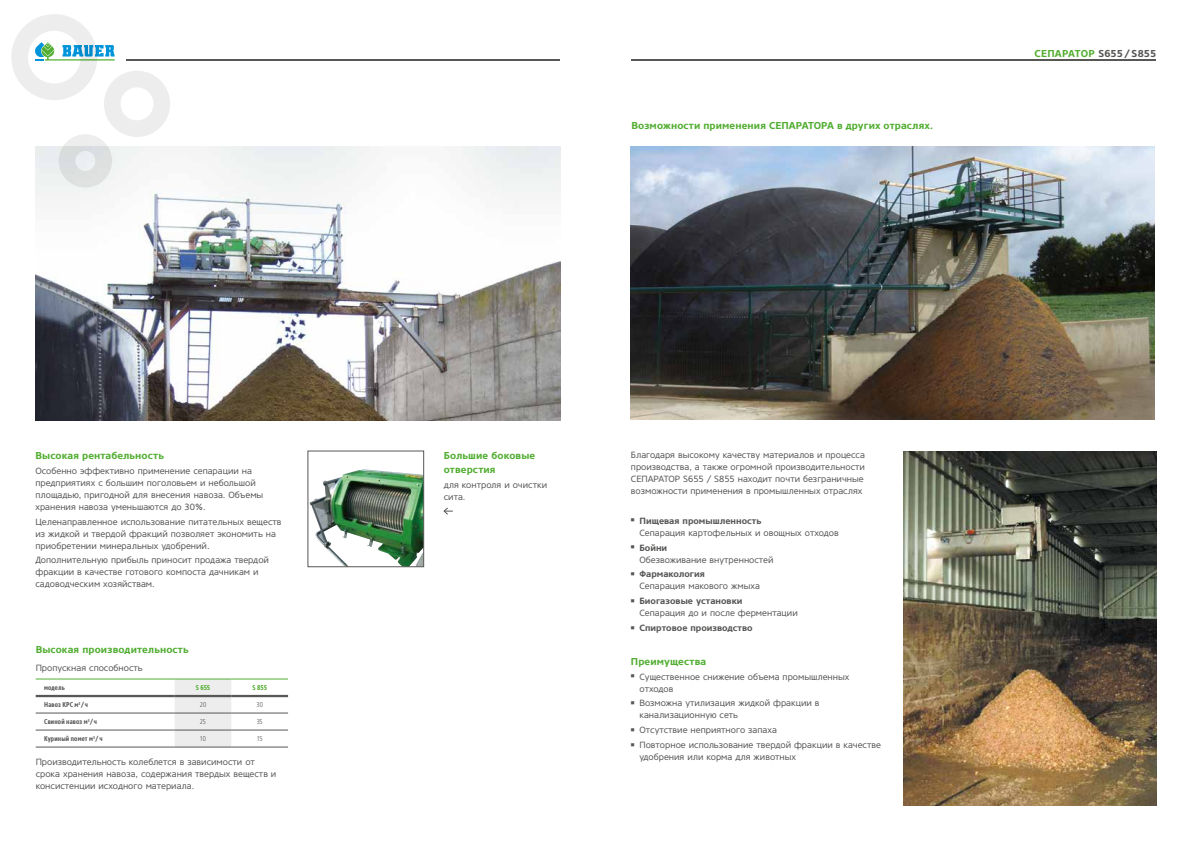
<style>
.page{position:relative;width:1191px;height:842px;background:#fff}
.page>*{position:absolute;margin:0;border:0;box-sizing:border-box;transform-origin:0 0}
.t1{font:700 10px/14px "Core Sans NR65";letter-spacing:.01em;color:#52ae32}
.t2{font:9px/12px "Core Sans NR45";color:#575756}
.t3{font:700 9px "Core Sans NR65";color:#575756}
.t4{font:700 7px "Core Sans NR67 Cn";letter-spacing:.02em;color:#575756}
.t5{font:300 7px "Core Sans NR37 Cn";letter-spacing:-.02em;color:#575756}
.t6{font:700 7px "Core Sans NR67 Cn";letter-spacing:-.005em;color:#52ae32}
.s1{color:#575756}
</style>
<div class="page">
<hr style="left:126px;top:59px;width:434px;height:2px;background:#575756">
<img style="left:35px;top:146px;width:525px;height:275px">
<img style="left:310px;top:469px;width:112px;height:96px">
<div style="left:308px;top:451px;width:116px;height:116px;border:1px solid #575756"></div>
<img style="left:903px;top:451px;width:253px;height:355px">
<img style="left:631px;top:146px;width:524px;height:274px">
<svg style="left:11px;top:14px;width:159px;height:174px"></svg>
<hr style="left:631px;top:59px;width:524px;height:2px;background:#575756">
<svg style="left:36px;top:680px;width:252px;height:67px"></svg>
<hr style="left:36px;top:713px;width:139px;height:1px;background:#575756">
<hr style="left:175px;top:713px;width:56px;height:1px;background:#575756">
<hr style="left:231px;top:713px;width:57px;height:1px;background:#575756">
<hr style="left:36px;top:730px;width:139px;height:1px;background:#575756">
<hr style="left:175px;top:730px;width:56px;height:1px;background:#575756">
<hr style="left:231px;top:730px;width:57px;height:1px;background:#575756">
<hr style="left:36px;top:747px;width:139px;height:1px;background:#575756">
<hr style="left:175px;top:747px;width:56px;height:1px;background:#575756">
<hr style="left:231px;top:747px;width:57px;height:1px;background:#575756">
<hr style="left:36px;top:679px;width:139px;height:1px;background:#52ae32">
<hr style="left:175px;top:679px;width:56px;height:1px;background:#52ae32">
<hr style="left:231px;top:679px;width:57px;height:1px;background:#52ae32">
<hr style="left:36px;top:695px;width:139px;height:2px;background:#575756">
<hr style="left:175px;top:695px;width:56px;height:2px;background:#575756">
<hr style="left:231px;top:695px;width:57px;height:2px;background:#575756">
<svg style="left:443px;top:507px;width:10px;height:8px"></svg>
<p class="t1" style="left:35px;top:448px;width:130px">Высокая рентабельность</p>
<p class="t2" style="left:35px;top:465px;width:229px">Особенно эффективно применение сепарации на предприятиях с большим поголовьем и небольшой площадью, пригодной для внесения навоза. Объемы хранения навоза уменьшаются до 30%.</p>
<p class="t2" style="left:35px;top:515px;width:247px">Целенаправленное использование питательных веществ из жидкой и твердой фракций позволяет экономить на приобретении минеральных удобрений.</p>
<p class="t2" style="left:35px;top:554px;width:235px">Дополнительную прибыль приносит продажа твердой фракции в качестве готового компоста дачникам и садоводческим хозяйствам.</p>
<p class="t1" style="left:36px;top:642px;width:154px">Высокая производительность</p>
<p class="t4" style="left:44px;top:683px;width:22px">модель</p>
<p class="t6" style="left:196px;top:683px;width:16px">S 655</p>
<p class="t6" style="left:252px;top:683px;width:16px">S 855</p>
<p class="t4" style="left:44px;top:700px;width:45px">Навоз КРС м<sup>3</sup>/ч</p>
<p class="t5" style="left:200px;top:700px;width:8px">20</p>
<p class="t5" style="left:256px;top:700px;width:8px">30</p>
<p class="t4" style="left:44px;top:717px;width:54px">Свиной навоз м<sup>3</sup>/ч</p>
<p class="t5" style="left:200px;top:717px;width:8px">25</p>
<p class="t5" style="left:257px;top:717px;width:8px">35</p>
<p class="t4" style="left:44px;top:734px;width:60px">Куриный помет м<sup>3</sup>/ч</p>
<p class="t5" style="left:200px;top:734px;width:8px">10</p>
<p class="t5" style="left:257px;top:734px;width:7px">15</p>
<p class="t2" style="left:36px;top:662px;width:108px">Пропускная способность</p>
<p class="t2" style="left:36px;top:755px;width:242px">Производительность колеблется в зависимости от срока хранения навоза, содержания твердых веществ и консистенции исходного материала.</p>
<p class="t1" style="left:631px;top:119px;width:303px">Возможности применения СЕПАРАТОРА в других отраслях.</p>
<p class="t1" style="left:1034px;top:46px;width:123px">СЕПАРАТОР <span class="s1">S655 / S855</span></p>
<p class="t1" style="left:444px;top:448px;width:93px">Большие боковые отверстия</p>
<p class="t2" style="left:444px;top:479px;width:105px">для контроля и очистки сита.</p>
<p class="t2" style="left:631px;top:449px;width:235px">Благодаря высокому качеству материалов и процесса производства, а также огромной производительности СЕПАРАТОР S655 / S855 находит почти безграничные возможности применения в промышленных отраслях</p>
<p class="t3" style="left:631px;top:515px;width:132px"><sup>■</sup> Пищевая промышленность</p>
<p class="t2" style="left:639px;top:527px;width:201px">Сепарация картофельных и овощных отходов</p>
<p class="t3" style="left:631px;top:542px;width:38px"><sup>■</sup> Бойни</p>
<p class="t2" style="left:639px;top:553px;width:136px">Обезвоживание внутренностей</p>
<p class="t3" style="left:631px;top:568px;width:76px"><sup>■</sup> Фармакология</p>
<p class="t2" style="left:639px;top:580px;width:122px">Сепарация макового жмыха</p>
<p class="t3" style="left:631px;top:595px;width:113px"><sup>■</sup> Биогазовые установки</p>
<p class="t2" style="left:639px;top:607px;width:160px">Сепарация до и после ферментации</p>
<p class="t3" style="left:631px;top:622px;width:123px"><sup>■</sup> Спиртовое производство</p>
<p class="t1" style="left:631px;top:654px;width:77px">Преимущества</p>
<p class="t2" style="left:639px;top:670px;width:212px;text-indent:-9px"><sup>■</sup> Существенное снижение объема промышленных отходов</p>
<p class="t2" style="left:639px;top:697px;width:182px;text-indent:-9px"><sup>■</sup> Возможна утилизация жидкой фракции в канализационную сеть</p>
<p class="t2" style="left:631px;top:724px;width:147px"><sup>■</sup> Отсутствие неприятного запаха</p>
<p class="t2" style="left:639px;top:739px;width:243px;text-indent:-9px"><sup>■</sup> Повторное использование твердой фракции в качестве удобрения или корма для животных</p>
</div>
